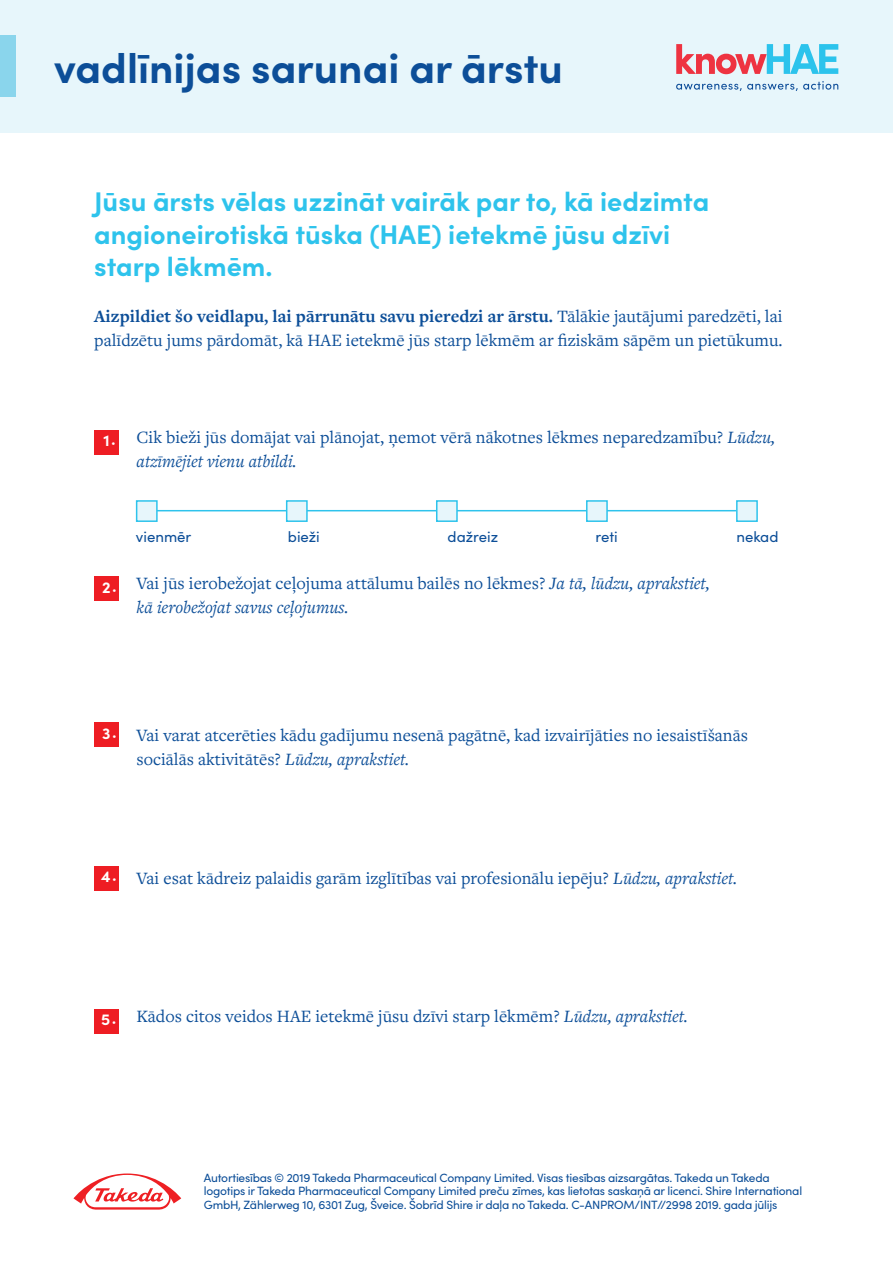
<style>
.page{position:relative;width:893px;height:1263px;background:#fff}
.page>*{position:absolute;margin:0;border:0;box-sizing:border-box;transform-origin:0 0}
.t1{font:700 42px "Sofia Pro";color:#0c4e98}
.t2{font:700 27px/32.4px "Sofia Pro";color:#2ec3ec}
.t3{font:18px/24px "Freight Text Pro";color:#0c4e98}
.t4{font:italic 18px/24px "Freight Text Pro";color:#0c4e98}
.t5{font:700 15.9px "Sofia Pro";color:#fff}
.t6{font:15px "Sofia Pro";color:#0c4e98}
.t7{font:12px/13.5px "Sofia Pro";letter-spacing:-.02em;color:#0c4e98}
.s1{font-weight:700}
.s2{font-style:italic}
.s3{font-style:normal}
</style>
<div class="page">
<div style="left:0;top:0;width:893px;height:132px;background:#e7f6fb"></div>
<hr style="left:157px;top:510px;width:579px;height:1px;background:#2ec3ec">
<div style="left:0;top:35px;width:15px;height:62px;background:#8ad5ec"></div>
<svg style="left:676px;top:44px;width:162px;height:30px"></svg>
<svg style="left:676px;top:81px;width:162px;height:10px"></svg>
<svg style="left:73px;top:1173px;width:109px;height:37px"></svg>
<div style="left:94px;top:430px;width:25px;height:24px;background:#ee1d23"></div>
<div style="left:94px;top:577px;width:25px;height:24px;background:#ee1d23"></div>
<div style="left:136px;top:500px;width:22px;height:22px;background:#e7f6fb;border:2px solid #2ec3ec"></div>
<div style="left:286px;top:500px;width:22px;height:22px;background:#e7f6fb;border:2px solid #2ec3ec"></div>
<div style="left:436px;top:500px;width:22px;height:22px;background:#e7f6fb;border:2px solid #2ec3ec"></div>
<div style="left:586px;top:500px;width:22px;height:22px;background:#e7f6fb;border:2px solid #2ec3ec"></div>
<div style="left:736px;top:500px;width:22px;height:22px;background:#e7f6fb;border:2px solid #2ec3ec"></div>
<div style="left:94px;top:723px;width:25px;height:24px;background:#ee1d23"></div>
<div style="left:94px;top:866px;width:25px;height:24px;background:#ee1d23"></div>
<div style="left:94px;top:1009px;width:25px;height:24px;background:#ee1d23"></div>
<h1 class="t1" style="left:54px;top:36px;width:510px">vadlīnijas sarunai ar ārstu</h1>
<h2 class="t2" style="left:94px;top:183px;width:616px">Jūsu ārsts vēlas uzzināt vairāk par to, kā iedzimta angioneirotiskā tūska (HAE) ietekmē jūsu dzīvi starp lēkmēm.</h2>
<p class="t3" style="left:94px;top:304px;width:690px"><span class="s1">Aizpildiet šo veidlapu, lai pārrunātu savu pieredzi ar ārstu.</span> Tālākie jautājumi paredzēti, lai palīdzētu jums pārdomāt, kā HAE ietekmē jūs starp lēkmēm ar fiziskām sāpēm un pietūkumu.</p>
<p class="t5" style="left:103px;top:428px;width:14px">1.</p>
<p class="t3" style="left:137px;top:424px;width:640px">Cik bieži jūs domājat vai plānojat, ņemot vērā nākotnes lēkmes neparedzamību? <span class="s2">Lūdzu, atzīmējiet vienu atbildi.</span></p>
<p class="t5" style="left:102px;top:575px;width:16px">2.</p>
<p class="t6" style="left:136px;top:526px;width:57px">vienmēr</p>
<p class="t6" style="left:288px;top:526px;width:33px">bieži</p>
<p class="t6" style="left:448px;top:526px;width:52px">dažreiz</p>
<p class="t6" style="left:595px;top:526px;width:24px">reti</p>
<p class="t6" style="left:736px;top:526px;width:44px">nekad</p>
<p class="t4" style="left:137px;top:571px;width:575px"><span class="s3">Vai jūs ierobežojat ceļojuma attālumu bailēs no lēkmes?</span> Ja tā, lūdzu, aprakstiet, kā ierobežojat savus ceļojumus.</p>
<p class="t5" style="left:102px;top:721px;width:16px">3.</p>
<p class="t3" style="left:137px;top:723px;width:613px">Vai varat atcerēties kādu gadījumu nesenā pagātnē, kad izvairījāties no iesaistīšanās sociālās aktivitātēs? <span class="s2">Lūdzu, aprakstiet.</span></p>
<p class="t5" style="left:101px;top:864px;width:17px">4.</p>
<p class="t3" style="left:137px;top:866px;width:602px">Vai esat kādreiz palaidis garām izglītības vai profesionālu iepēju? <span class="s2">Lūdzu, aprakstiet.</span></p>
<p class="t5" style="left:101px;top:1007px;width:17px">5.</p>
<p class="t3" style="left:137px;top:1003px;width:553px">Kādos citos veidos HAE ietekmē jūsu dzīvi starp lēkmēm? <span class="s2">Lūdzu, aprakstiet.</span></p>
<p class="t7" style="left:204px;top:1170px;width:600px">Autortiesības © 2019 Takeda Pharmaceutical Company Limited. Visas tiesības aizsargātas. Takeda un Takeda logotips ir Takeda Pharmaceutical Company Limited preču zīmes, kas lietotas saskaņā ar licenci. Shire International<br>GmbH, Zählerweg 10, 6301 Zug, Šveice. Šobrīd Shire ir daļa no Takeda. C-ANPROM/INT//2998 2019. gada jūlijs</p>
</div>
